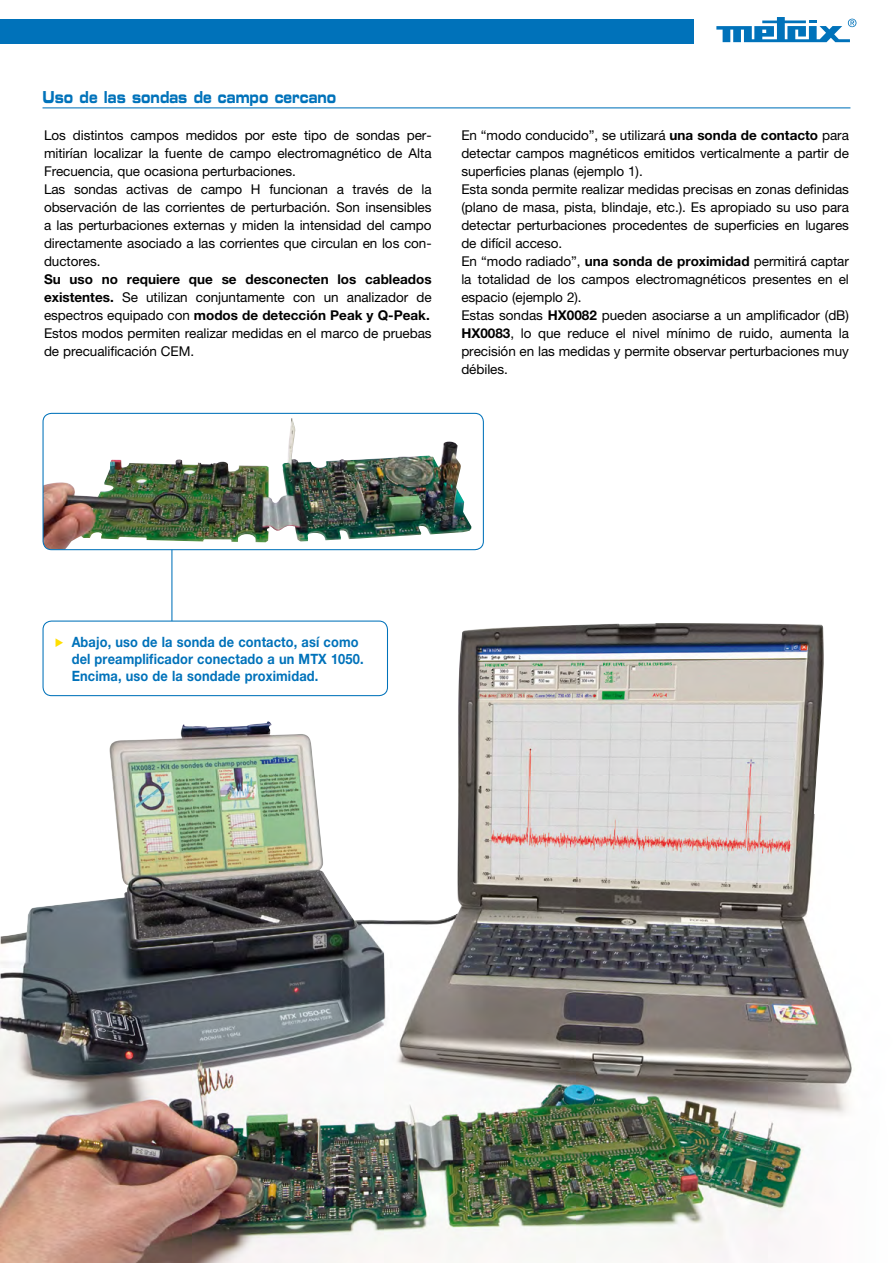
<style>
.page{position:relative;width:893px;height:1263px;background:#fff}
.page>*{position:absolute;margin:0;border:0;box-sizing:border-box;transform-origin:0 0}
.t1{font:16.5px "Eurostile Bold Extended Two";color:#0072ba;scale:.7 1}
.t2{font:700 14.25px/17.1px "Helvetica Neue";letter-spacing:.01em;color:#0072ba;scale:.9 1}
.t3{font:13.5px/18px "Helvetica Neue";letter-spacing:-.005em;color:#000}
.s1{font-weight:700}
.s2{font-family:"Apple Icon Two";font-weight:400;color:#ffdf00}
</style>
<div class="page">
<img style="left:0;top:623px;width:852px;height:640px">
<div style="left:278px;top:537px;width:180px;height:121px;background:#fff"></div>
<div style="left:0;top:19px;width:693px;height:24px;background:#0072ba"></div>
<svg style="left:716px;top:17px;width:140px;height:25px"></svg>
<hr style="left:43px;top:107px;width:807px;height:1px;background:#0072ba">
<div style="left:43px;top:621px;width:344px;height:75px;background:#fff;border-radius:9px"></div>
<div style="left:43px;top:620px;width:345px;height:76px;border:1px solid #0072ba;border-radius:9px"></div>
<img style="left:43px;top:418px;width:428px;height:132px">
<div style="left:43px;top:413px;width:441px;height:137px;border:1px solid #0072ba;border-radius:9px"></div>
<p class="t1" style="left:43px;top:85px;width:421px">Uso de las sondas de campo cercano</p>
<p class="t3" style="left:44px;top:126px;width:389px">Los distintos campos medidos por este tipo de sondas per&shy;mitirían localizar la fuente de campo electromagnético de Alta Frecuencia, que ocasiona perturbaciones.<br>Las sondas activas de campo H funcionan a través de la observación de las corrientes de perturbación. Son insensibles a las perturbaciones externas y miden la intensidad del campo directamente asociado a las corrientes que circulan en los con&shy;ductores.</p>
<p class="t3" style="left:44px;top:270px;width:389px"><span class="s1">Su uso no requiere que se desconecten los cableados existentes.</span> Se utilizan conjuntamente con un analizador de espectros equipado con <span class="s1">modos de detección Peak y Q-Peak.<br></span>Estos modos permiten realizar medidas en el marco de pruebas de precualificación CEM.</p>
<p class="t3" style="left:461px;top:126px;width:389px">En “modo conducido”, se utilizará <span class="s1">una sonda de contacto</span> para detectar campos magnéticos emitidos verticalmente a partir de superficies planas (ejemplo 1).<br>Esta sonda permite realizar medidas precisas en zonas definidas (plano de masa, pista, blindaje, etc.). Es apropiado su uso para detectar perturbaciones procedentes de superficies en lugares de difícil acceso.<br>En “modo radiado”, <span class="s1">una sonda de proximidad</span> permitirá captar la totalidad de los campos electromagnéticos presentes en el espacio (ejemplo 2).<br>Estas sondas <span class="s1">HX0082</span> pueden asociarse a un amplificador (dB)<br><span class="s1">HX0083</span>, lo que reduce el nivel mínimo de ruido, aumenta la precisión en las medidas y permite observar perturbaciones muy débiles.</p>
<p class="t2" style="left:72px;top:633px;width:326px;text-indent:-17px"><span class="s2">.</span> Abajo, uso de la sonda de contacto, así como del preamplificador conectado a un MTX 1050.<br>Encima, uso de la sondade proximidad.</p>
</div>
